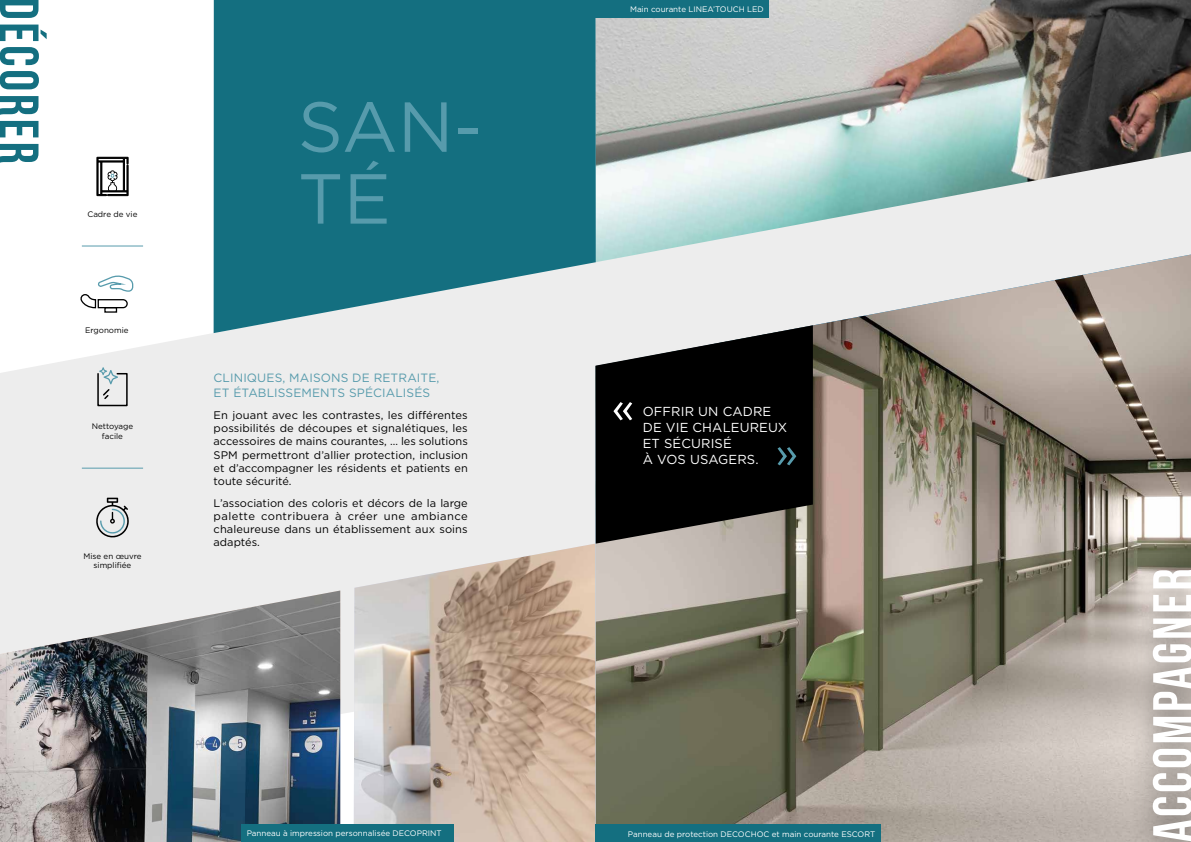
<style>
.page{position:relative;width:1191px;height:842px;background:#fff}
.page>*{position:absolute;margin:0;border:0;box-sizing:border-box;transform-origin:0 0}
.t1{font:70.6px/71.8px "Gotham";color:#579bac}
.t2{font:55px "Bebas Neue";letter-spacing:.05em;color:#fff}
.t3{font:55px "Bebas Neue";letter-spacing:.05em;color:#146f80}
.t4{font:13px/16px "Gotham";letter-spacing:.01em;color:#fff}
.t5{font:12px/15px "Gotham";letter-spacing:.01em;color:#579bac}
.t6{font:11px/13.2px "Gotham";color:#000;text-align:justify}
.t7{font:8px "Gotham";color:#fff}
.t8{font:8px/9.6px "Gotham";color:#000;text-align:center}
</style>
<div class="page">
<svg style="left:0;top:150px;width:595px;height:623px;fill:#ededed"></svg>
<img style="left:595px;top:262px;width:596px;height:580px">
<img style="left:596px;top:0;width:595px;height:262px">
<hr style="left:82px;top:246px;width:61px;height:1px;background:#579bac">
<hr style="left:82px;top:468px;width:61px;height:1px;background:#579bac">
<svg style="left:95px;top:498px;width:34px;height:41px"></svg>
<svg style="left:214px;top:0;width:382px;height:333px;background:#2b7c8b"></svg>
<svg style="left:595px;top:325px;width:218px;height:219px;background:#262625"></svg>
<div style="left:1128px;top:545px;width:63px;height:297px;background:#000;opacity:.42"></div>
<svg style="left:97px;top:367px;width:31px;height:40px"></svg>
<svg style="left:97px;top:157px;width:31px;height:39px"></svg>
<svg style="left:78px;top:274px;width:56px;height:35px"></svg>
<img style="left:354px;top:544px;width:241px;height:298px">
<img style="left:0;top:590px;width:340px;height:252px">
<div style="left:241px;top:824px;width:212px;height:18px;background:#146f80"></div>
<div style="left:595px;top:824px;width:286px;height:18px;background:#146f80"></div>
<div style="left:595px;top:0;width:174px;height:18px;background:#146f80"></div>
<svg style="left:613px;top:402px;width:19px;height:18px"></svg>
<svg style="left:777px;top:447px;width:19px;height:18px"></svg>
<h2 class="t3" style="left:49px;top:-3px;width:168px;rotate:90deg">DÉCORER</h2>
<p class="t8" style="left:87px;top:209px;width:52px">Cadre de vie</p>
<p class="t8" style="left:85px;top:325px;width:45px">Ergonomie</p>
<p class="t8" style="left:92px;top:421px;width:43px">Nettoyage facile</p>
<p class="t8" style="left:83px;top:551px;width:60px">Mise en œuvre simplifiée</p>
<h1 class="t1" style="left:298px;top:89px;width:186px">SAN-<br>TÉ</h1>
<p class="t5" style="left:214px;top:370px;width:227px">CLINIQUES, MAISONS DE RETRAITE,<br>ET ÉTABLISSEMENTS SPÉCIALISÉS</p>
<p class="t6" style="left:214px;top:408px;width:256px">En jouant avec les contrastes, les différentes possibilités de découpes et signalétiques, les accessoires de mains courantes, … les solutions SPM permettront d’allier protection, inclusion et d’accompagner les résidents et patients en toute sécurité.</p>
<p class="t6" style="left:214px;top:496px;width:256px">L’association des coloris et décors de la large palette contribuera à créer une ambiance chaleureuse dans un établissement aux soins adaptés.</p>
<p class="t7" style="left:630px;top:4px;width:135px">Main courante LINEA’TOUCH LED</p>
<p class="t4" style="left:642px;top:403px;width:146px">OFFRIR UN CADRE<br>DE VIE CHALEUREUX<br>ET SÉCURISÉ<br>À VOS USAGERS.</p>
<p class="t7" style="left:247px;top:828px;width:196px">Panneau à impression personnalisée DECOPRINT</p>
<p class="t7" style="left:628px;top:829px;width:249px">Panneau de protection DECOCHOC et main courante ESCORT</p>
<h2 class="t2" style="left:1142px;top:842px;width:275px;rotate:-90deg">ACCOMPAGNER</h2>
</div>
